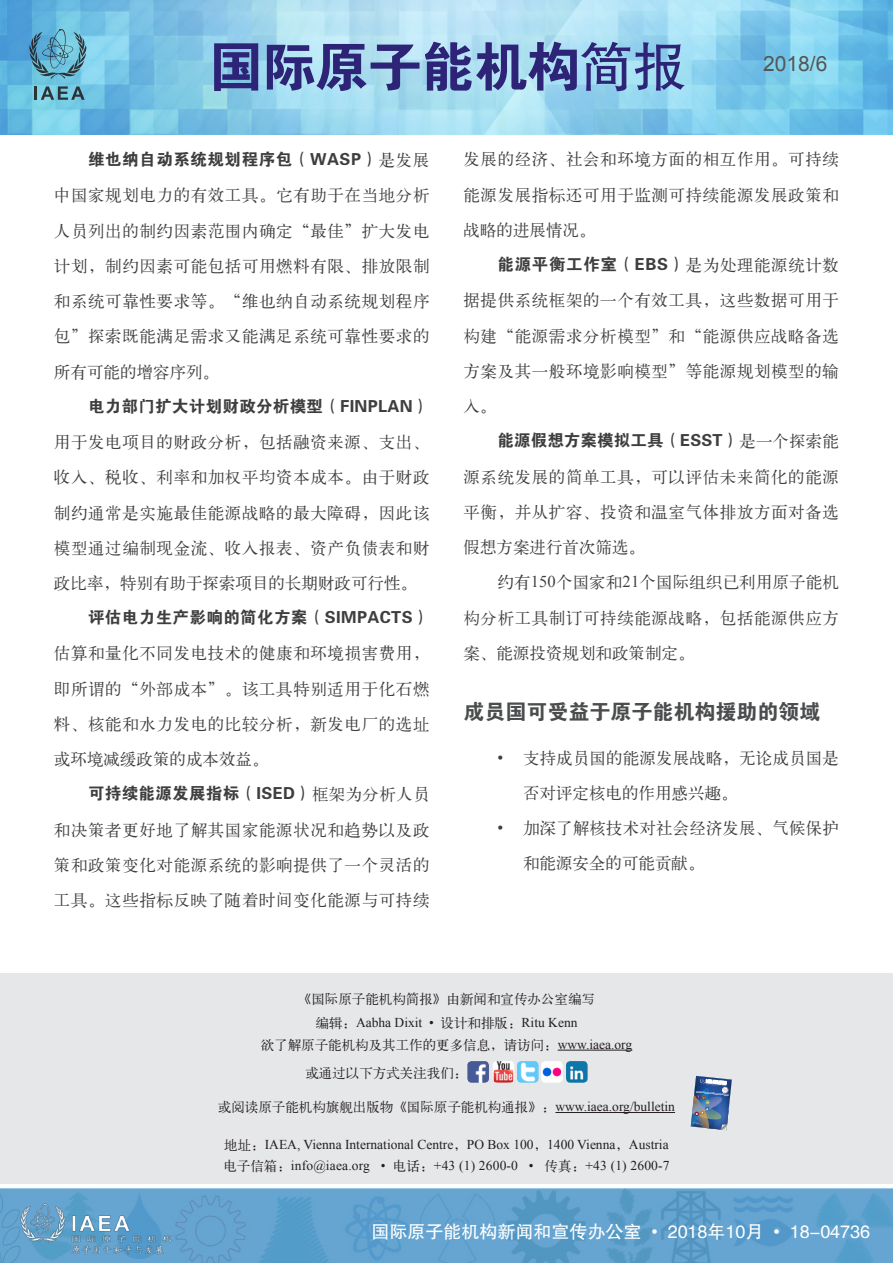
<style>
.page{position:relative;width:893px;height:1263px;background:#fff}
.page>*{position:absolute;margin:0;border:0;box-sizing:border-box;transform-origin:0 0}
.t1{font:54px "FZDHTK GBK1 0";letter-spacing:-.02em;color:#2d2377}
.t2{font:21px "FZDHTK GBK1 0";color:#4b4c4d}
.t3{font:21px "Arial";color:#545557}
.t4{font:18px "FZHTK GBK1 0";color:#fff}
.t5{font:16.5px/35.2px "H Ya 1 gj";letter-spacing:.035em;color:#3e3e3f;text-align:justify}
.t6{font:16.5px "FZDHTK GBK1 0";letter-spacing:.02em;color:#3e3e3f}
.t7{font:16.5px/35.2px "H Ya 1 gj";letter-spacing:.01em;color:#3e3e3f}
.t8{font:16.5px "FZDHTK GBK1 0";letter-spacing:.04em;color:#3e3e3f}
.t9{font:13.5px/21px "Times New Roman";color:#231f20}
.t10{font:13.5px/28.7px "H Ya 1 gj";color:#231f20}
.t11{font:700 condensed 2.55px "Myriad Pro";color:#fff}
.s1{font-family:"FZHTK GBK1 0"}
.s2{font-family:"H Ya 1 gj"}
.s3{font-family:"Times New Roman"}
.s4{font-family:"Arial"}
</style>
<div class="page">
<img style="left:0;top:0;width:893px;height:134px">
<svg style="left:29px;top:29px;width:57px;height:50px;background:#5da0ba"></svg>
<svg style="left:35px;top:86px;width:50px;height:14px"></svg>
<img style="left:0;top:1188px;width:893px;height:75px">
<img style="left:19px;top:1202px;width:155px;height:54px">
<div style="left:0;top:974px;width:893px;height:210px;background:#e6e7e9"></div>
<hr style="left:558px;top:1050px;width:74px;height:1px;background:#231f20">
<hr style="left:555px;top:1112px;width:120px;height:1px;background:#231f20">
<img style="left:467px;top:1061px;width:22px;height:22px">
<svg style="left:493px;top:1061px;width:21px;height:22px"></svg>
<img style="left:494px;top:1061px;width:19px;height:22px">
<img style="left:517px;top:1061px;width:22px;height:22px">
<img style="left:541px;top:1061px;width:22px;height:22px">
<img style="left:566px;top:1061px;width:22px;height:22px">
<img style="left:691px;top:1076px;width:41px;height:54px">
<h1 class="t1" style="left:209px;top:37px;width:479px">国际原子能机构<span class="s1">简报</span></h1>
<p class="t3" style="left:763px;top:50px;width:66px">2018/6</p>
<p class="t6" style="left:88px;top:150px;width:343px">维也纳自动系统规划程序包（WASP）<span class="s2">是发展</span></p>
<p class="t5" style="left:54px;top:178px;width:377px">中国家规划电力的有效工具。它有助于在当地分析人员列出的制约因素范围内确定“最佳”扩大发电计划，制约因素可能包括可用燃料有限、排放限制和系统可靠性要求等。“维也纳自动系统规划程序包”探索既能满足需求又能满足系统可靠性要求的所有可能的增容序列。</p>
<p class="t6" style="left:88px;top:397px;width:343px">电力部门扩大计划财政分析模型（FINPLAN）</p>
<p class="t5" style="left:54px;top:424px;width:377px">用于发电项目的财政分析，包括融资来源、支出、收入、税收、利率和加权平均资本成本。由于财政制约通常是实施最佳能源战略的最大障碍，因此该模型通过编制现金流、收入报表、资产负债表和财政比率，特别有助于探索项目的长期财政可行性。</p>
<p class="t6" style="left:88px;top:608px;width:343px">评估电力生产影响的简化方案（SIMPACTS）</p>
<p class="t5" style="left:54px;top:636px;width:377px">估算和量化不同发电技术的健康和环境损害费用，即所谓的“外部成本”。该工具特别适用于化石燃料、核能和水力发电的比较分析，新发电厂的选址或环境减缓政策的成本效益。</p>
<p class="t6" style="left:88px;top:785px;width:343px">可持续能源发展指标（ISED）<span class="s2">框架为分析人员</span></p>
<p class="t5" style="left:54px;top:812px;width:377px">和决策者更好地了解其国家能源状况和趋势以及政策和政策变化对能源系统的影响提供了一个灵活的工具。这些指标反映了随着时间变化能源与可持续</p>
<p class="t5" style="left:463px;top:142px;width:377px">发展的经济、社会和环境方面的相互作用。可持续能源发展指标还可用于监测可持续能源发展政策和战略的进展情况。</p>
<p class="t8" style="left:497px;top:255px;width:343px">能源平衡工作室（EBS）<span class="s2">是为处理能源统计数</span></p>
<p class="t5" style="left:463px;top:283px;width:377px">据提供系统框架的一个有效工具，这些数据可用于构建“能源需求分析模型”和“能源供应战略备选方案及其一般环境影响模型”等能源规划模型的输入。</p>
<p class="t6" style="left:497px;top:432px;width:343px">能源假想方案模拟工具（ESST）<span class="s2">是一个探索能</span></p>
<p class="t5" style="left:463px;top:459px;width:377px">源系统发展的简单工具，可以评估未来简化的能源平衡，并从扩容、投资和温室气体排放方面对备选假想方案进行首次筛选。</p>
<p class="t5" style="left:463px;top:565px;width:377px;text-indent:34px">约有<span class="s3">150</span>个国家和<span class="s3">21</span>个国际组织已利用原子能机构分析工具制订可持续能源战略，包括能源供应方案、能源投资规划和政策制定。</p>
<p class="t2" style="left:463px;top:700px;width:359px">成员国可受益于原子能机构援助的领域</p>
<p class="t7" style="left:523px;top:740px;width:317px;text-indent:-26px"><span class="s3">•</span> 支持成员国的能源发展战略，无论成员国是否对评定核电的作用感兴趣。</p>
<p class="t7" style="left:523px;top:810px;width:317px;text-indent:-26px"><span class="s3">•</span> 加深了解核技术对社会经济发展、气候保护和能源安全的可能贡献。</p>
<p class="t10" style="left:298px;top:985px;width:299px">《国际原子能机构简报》由新闻和宣传办公室编写</p>
<p class="t9" style="left:315px;top:1011px;width:263px"><span class="s2">编辑：</span>Aabha Dixit • <span class="s2">设计和排版：</span>Ritu Kenn</p>
<p class="t10" style="left:305px;top:1030px;width:328px;text-indent:-45px">欲了解原子能机构及其工作的更多信息，请访问：<span class="s3">www.iaea.org</span>或通过以下方式关注我们：</p>
<p class="t10" style="left:218px;top:1093px;width:459px">或阅读原子能机构旗舰出版物《国际原子能机构通报》：<span class="s3">www.iaea.org/bulletin</span></p>
<p class="t9" style="left:223px;top:1134px;width:448px"><span class="s2">地址：</span>IAEA, Vienna International Centre<span class="s2">，</span>PO Box 100<span class="s2">，</span>1400 Vienna<span class="s2">，</span>Austria<span class="s2">电子信箱：</span>info@iaea.org • <span class="s2">电话：</span>+43 (1) 2600-0 • <span class="s2">传真：</span>+43 (1) 2600-7</p>
<p class="t11" style="left:696px;top:1090px;width:35px;rotate:6deg">ATOMS FOR PEACE AND DEVELOPMENT</p>
<p class="t4" style="left:371px;top:1222px;width:500px">国际原子能机构新闻和宣传办公室 <span class="s4">•</span> 2018年10月 <span class="s4">•</span> 18-04736</p>
</div>
